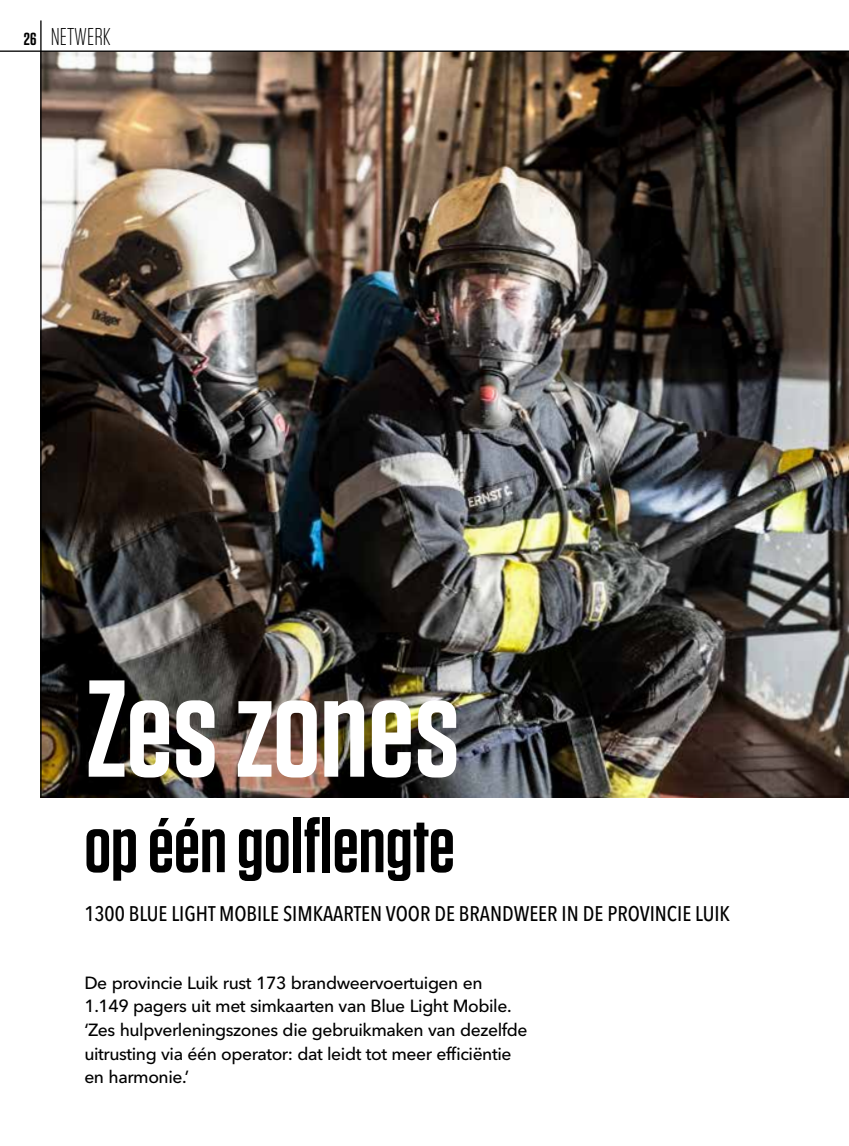
<style>
.page{position:relative;width:849px;height:1146px;background:#fff}
.page>*{position:absolute;margin:0;border:0;box-sizing:border-box;transform-origin:0 0}
.t1{font:600 137.55px "Tungsten";color:#fff}
.t2{font:600 77.52px "Tungsten";color:#000}
.t3{font:300 24.32px "Tungsten";color:#000}
.t4{font:500 condensed 21px "Avenir Next LT Pro";color:#000}
.t5{font:500 17.5px/23.6px "Avenir Next LT Pro";letter-spacing:-.025em;color:#000}
.s1{font-weight:600;font-size:17.5px}
</style>
<div class="page">
<img style="left:42px;top:52px;width:806px;height:745px">
<hr style="left:40px;top:20px;width:2px;height:777px;background:#000">
<hr style="left:0;top:51px;width:848px;height:1px;background:#000">
<h3 class="t3" style="left:24px;top:24px;width:88px"><span class="s1">26</span> NETWERK</h3>
<h1 class="t1" style="left:86px;top:656px;width:375px">Zes zones</h1>
<h2 class="t2" style="left:84px;top:804px;width:372px">op één golflengte</h2>
<p class="t4" style="left:84px;top:901px;width:647px">1300 BLUE LIGHT MOBILE SIMKAARTEN VOOR DE BRANDWEER IN DE PROVINCIE LUIK</p>
<p class="t5" style="left:84px;top:971px;width:444px">De provincie Luik rust 173 brandweervoertuigen en 1.149 pagers uit met simkaarten van Blue Light Mobile. ‘Zes hulpverleningszones die gebruikmaken van dezelfde uitrusting via één operator: dat leidt tot meer efficiëntie en harmonie.’</p>
</div>
